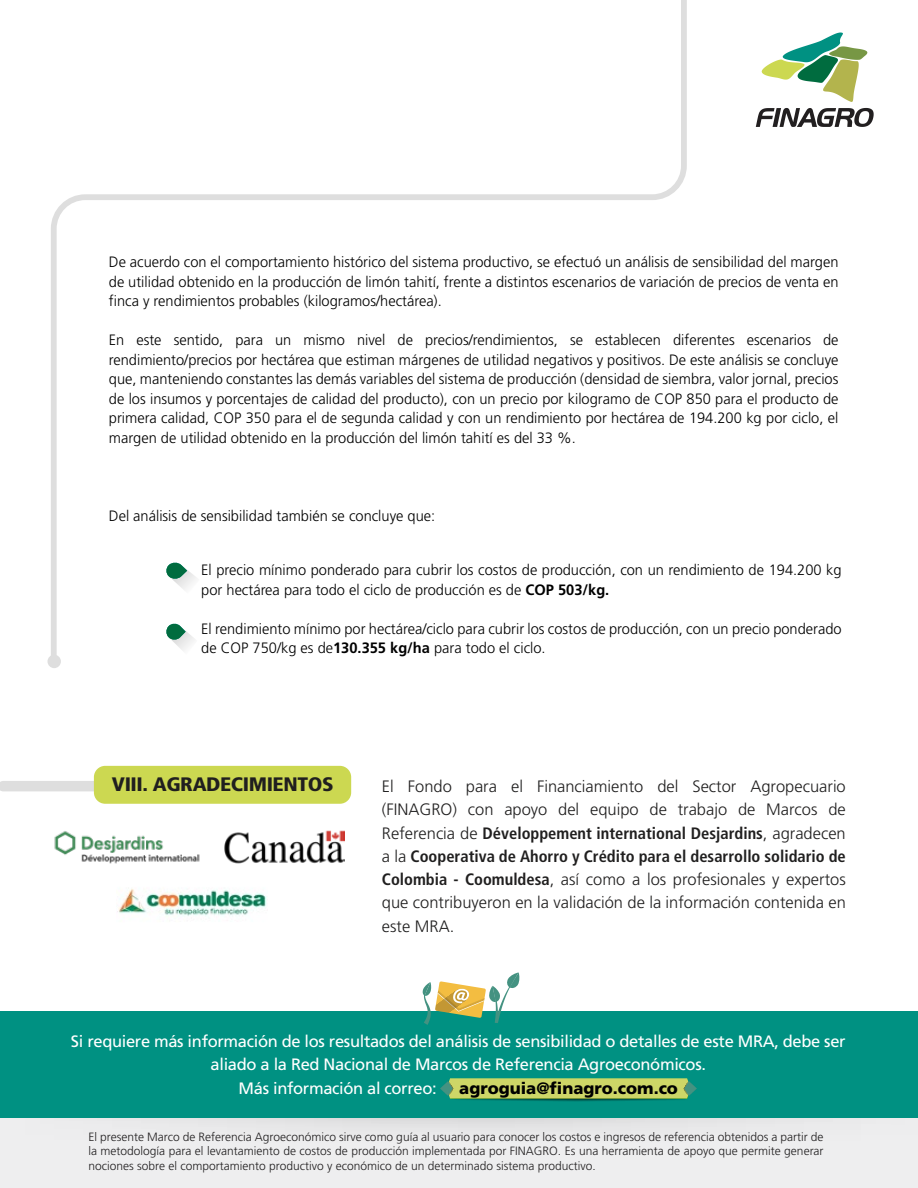
<style>
.page{position:relative;width:918px;height:1188px;background:#fff}
.page>*{position:absolute;margin:0;border:0;box-sizing:border-box;transform-origin:0 0}
.t1{font:900 condensed 19.5px "Frutiger";letter-spacing:-.02em;color:#201f1f;scale:1.1 1}
.t2{font:300 16.5px/23.2px "Frutiger";color:#201f1f;text-align:justify}
.t3{font:16.5px "Frutiger";letter-spacing:-.02em;color:#fff}
.t4{font:900 16.5px "Frutiger";color:#000}
.t5{font:300 15px/19.5px "Frutiger";color:#000;text-align:justify}
.t6{font:300 12px/14.4px "Frutiger";color:#211f20;text-align:justify}
.s1{font-weight:700}
.s2{font-weight:700;font-stretch:condensed}
</style>
<div class="page">
<svg style="left:48px;top:0;width:639px;height:659px"></svg>
<div style="left:0;top:1101px;width:918px;height:87px;background:#eeeeef"></div>
<div style="left:0;top:1012px;width:918px;height:106px;background:#009182"></div>
<svg style="left:198px;top:1078px;width:548px;height:50px"></svg>
<svg style="left:422px;top:973px;width:98px;height:52px"></svg>
<div style="left:3px;top:781px;width:177px;height:10px;background:#dedede"></div>
<div style="left:94px;top:766px;width:257px;height:38px;background:#ccd851;border-radius:11px"></div>
<img style="left:54px;top:831px;width:109px;height:33px">
<img style="left:224px;top:830px;width:121px;height:34px">
<svg style="left:762px;top:33px;width:105px;height:69px"></svg>
<svg style="left:756px;top:108px;width:118px;height:19px"></svg>
<svg style="left:166px;top:562px;width:34px;height:32px"></svg>
<svg style="left:166px;top:623px;width:31px;height:32px"></svg>
<img style="left:117px;top:853px;width:150px;height:63px">
<div style="left:48px;top:655px;width:13px;height:13px;background:#dedede;border-radius:50%"></div>
<p class="t5" style="left:109px;top:253px;width:731px">De acuerdo con el comportamiento histórico del sistema productivo, se efectuó un análisis de sensibilidad del margen de utilidad obtenido en la producción de limón tahití, frente a distintos escenarios de variación de precios de venta en finca y rendimientos probables (kilogramos/hectárea).</p>
<p class="t5" style="left:109px;top:331px;width:731px">En este sentido, para un mismo nivel de precios/rendimientos, se establecen diferentes escenarios de rendimiento/precios por hectárea que estiman márgenes de utilidad negativos y positivos. De este análisis se concluye que, manteniendo constantes las demás variables del sistema de producción (densidad de siembra, valor jornal, precios de los insumos y porcentajes de calidad del producto), con un precio por kilogramo de COP 850 para el producto de primera calidad, COP 350 para el de segunda calidad y con un rendimiento por hectárea de 194.200 kg por ciclo, el margen de utilidad obtenido en la producción del limón tahití es del 33 %.</p>
<p class="t5" style="left:109px;top:506px;width:328px">Del análisis de sensibilidad también se concluye que:</p>
<p class="t5" style="left:201px;top:560px;width:642px">El precio mínimo ponderado para cubrir los costos de producción, con un rendimiento de 194.200 kg por hectárea para todo el ciclo de producción es de <span class="s1">COP 503/kg.</span></p>
<p class="t5" style="left:201px;top:619px;width:642px">El rendimiento mínimo por hectárea/ciclo para cubrir los costos de producción, con un precio ponderado de COP 750/kg es de<span class="s1">130.355 kg/ha</span> para todo el ciclo.</p>
<h1 class="t1" style="left:112px;top:772px;width:203px">VIII. AGRADECIMIENTOS</h1>
<p class="t2" style="left:382px;top:775px;width:465px">El Fondo para el Financiamiento del Sector Agropecuario (FINAGRO) con apoyo del equipo de trabajo de Marcos de Referencia de <span class="s2">Développement international Desjardins</span>, agradecen a la <span class="s2">Cooperativa de Ahorro y Crédito para el desarrollo solidario de Colombia - Coomuldesa</span>, así como a los profesionales y expertos que contribuyeron en la validación de la información contenida en este MRA.</p>
<p class="t3" style="left:71px;top:1032px;width:776px">Si requiere más información de los resultados del análisis de sensibilidad o detalles de este MRA, debe ser</p>
<p class="t3" style="left:211px;top:1055px;width:497px">aliado a la Red Nacional de Marcos de Referencia Agroeconómicos.</p>
<p class="t3" style="left:239px;top:1078px;width:200px">Más información al correo:</p>
<p class="t4" style="left:459px;top:1078px;width:220px">agroguia@finagro.com.co</p>
<p class="t6" style="left:88px;top:1130px;width:737px">El presente Marco de Referencia Agroeconómico sirve como guía al usuario para conocer los costos e ingresos de referencia obtenidos a partir de la metodología para el levantamiento de costos de producción implementada por FINAGRO. Es una herramienta de apoyo que permite generar nociones sobre el comportamiento productivo y económico de un determinado sistema productivo.</p>
</div>
